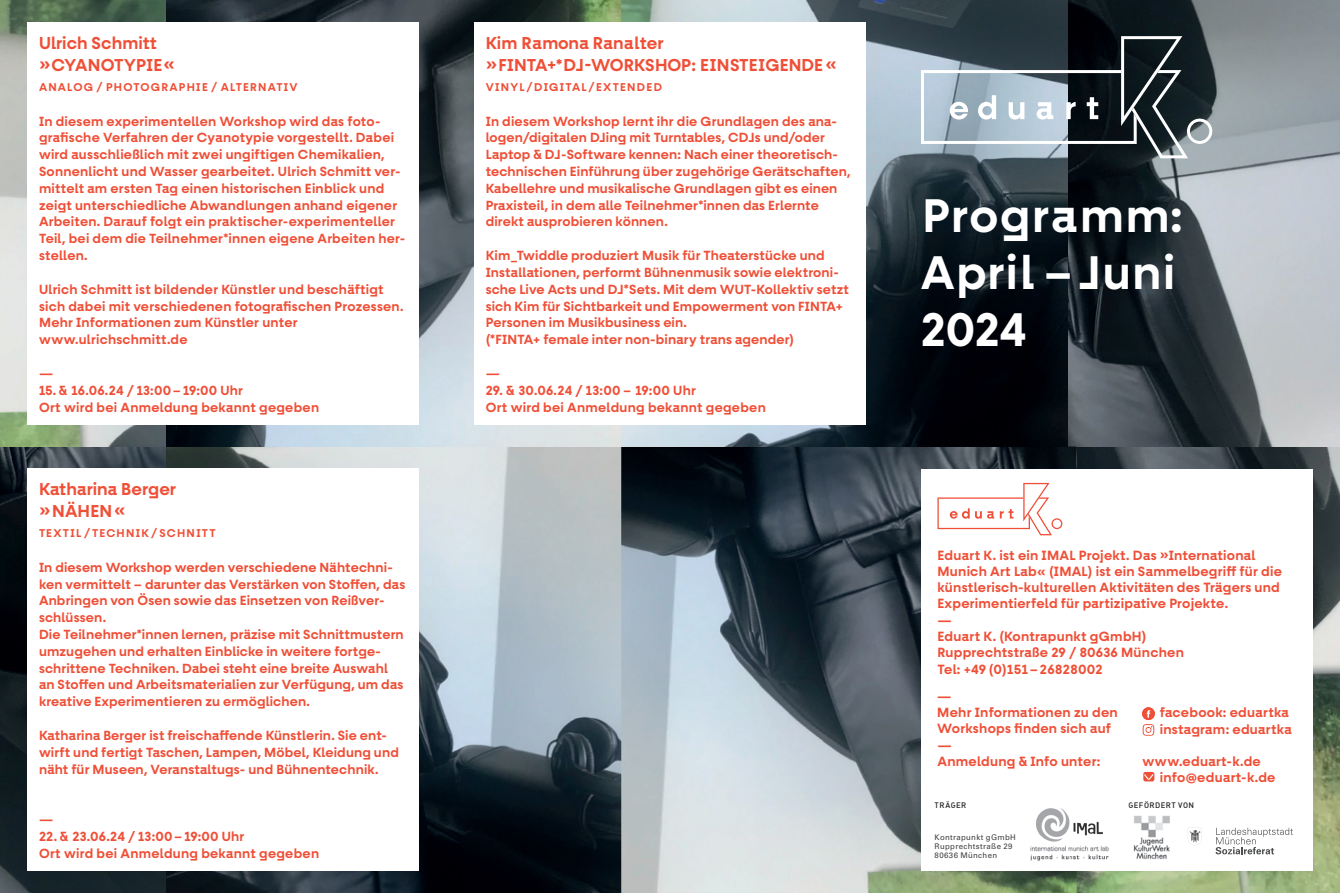
<style>
.page{position:relative;width:1340px;height:893px;background:#fff}
.page>*{position:absolute;margin:0;border:0;box-sizing:border-box;transform-origin:0 0}
.t1{font:600 47.4px/57px "Fractul";letter-spacing:.035em;color:#fff}
.t2{font:600 17.4px/22.6px "Fractul";letter-spacing:.005em;color:#ef4f37}
.t3{font:600 13.5px/16.2px "Fractul";letter-spacing:.02em;color:#ef4f37}
.t4{font:600 13.35px/16.8px "Fractul";letter-spacing:.015em;color:#ef4f37}
.t5{font:600 11.4px "Fractul";letter-spacing:.11em;color:#ef4f37}
.t6{font:7.8px/9.3px "Univers LT Std";letter-spacing:.045em;color:#3e3e3f}
.t7{font:7.8px "DIN Medium Alternate";letter-spacing:.06em;color:#231f20}
</style>
<div class="page">
<img style="left:0;top:446px;width:166px;height:447px">
<img style="left:1076px;top:446px;width:263px;height:447px">
<img style="left:0;top:0;width:166px;height:446px">
<img style="left:166px;top:446px;width:455px;height:447px">
<img style="left:166px;top:0;width:1173px;height:446px">
<img style="left:621px;top:446px;width:455px;height:447px">
<svg style="left:921px;top:36px;width:291px;height:122px"></svg>
<div style="left:28px;top:22px;width:391px;height:402px;background:#fff"></div>
<div style="left:28px;top:468px;width:391px;height:403px;background:#fff"></div>
<div style="left:921px;top:470px;width:391px;height:401px;background:#fff"></div>
<div style="left:1143px;top:772px;width:11px;height:9px;background:#ef4f37;border-radius:2px"></div>
<svg style="left:1144px;top:774px;width:9px;height:6px"></svg>
<svg style="left:937px;top:483px;width:125px;height:52px"></svg>
<svg style="left:1142px;top:707px;width:12px;height:29px"></svg>
<div style="left:474px;top:22px;width:391px;height:402px;background:#fff"></div>
<img style="left:1133px;top:815px;width:37px;height:45px">
<img style="left:1036px;top:808px;width:67px;height:34px">
<svg style="left:1215px;top:828px;width:77px;height:26px"></svg>
<svg style="left:1188px;top:830px;width:13px;height:15px"></svg>
<img style="left:1030px;top:846px;width:79px;height:15px">
<h2 class="t2" style="left:39px;top:31px;width:137px">Ulrich Schmitt<br>» CYANOTYPIE «</h2>
<p class="t5" style="left:39px;top:80px;width:260px">ANALOG / PHOTOGRAPHIE / ALTERNATIV</p>
<p class="t4" style="left:39px;top:113px;width:368px">In diesem experimentellen Workshop wird das foto&shy;grafische Verfahren der Cyanotypie vorgestellt. Dabei wird ausschließlich mit zwei ungiftigen Chemikalien, Sonnenlicht und Wasser gearbeitet. Ulrich Schmitt ver&shy;mittelt am ersten Tag einen historischen Einblick und zeigt unterschiedliche Abwandlungen anhand eigener Arbeiten. Darauf folgt ein praktischer-experimenteller Teil, bei dem die Teilnehmer*innen eigene Arbeiten her&shy;stellen.</p>
<p class="t4" style="left:39px;top:281px;width:366px">Ulrich Schmitt ist bildender Künstler und beschäftigt sich dabei mit verschiedenen fotografischen Prozessen.<br>Mehr Informationen zum Künstler unter www.ulrichschmitt.de</p>
<p class="t4" style="left:39px;top:365px;width:16px">—</p>
<p class="t4" style="left:39px;top:382px;width:281px">15. &amp; 16.06.24 / 13:00 – 19:00 Uhr<br>Ort wird bei Anmeldung bekannt gegeben</p>
<h2 class="t2" style="left:39px;top:477px;width:139px">Katharina Berger » NÄHEN «</h2>
<p class="t5" style="left:39px;top:526px;width:178px">TEXTIL / TECHNIK / SCHNITT</p>
<p class="t4" style="left:39px;top:559px;width:368px">In diesem Workshop werden verschiedene Nähtechni&shy;ken vermittelt – darunter das Verstärken von Stoffen, das Anbringen von Ösen sowie das Einsetzen von Reißver&shy;schlüssen.<br>Die Teilnehmer*innen lernen, präzise mit Schnittmustern umzugehen und erhalten Einblicke in weitere fortge&shy;schrittene Techniken. Dabei steht eine breite Auswahl an Stoffen und Arbeitsmaterialien zur Verfügung, um das kreative Experimentieren zu ermöglichen.</p>
<p class="t4" style="left:39px;top:727px;width:361px">Katharina Berger ist freischaffende Künstlerin. Sie ent&shy;wirft und fertigt Taschen, Lampen, Möbel, Kleidung und näht für Museen, Veranstaltugs- und Bühnentechnik.</p>
<p class="t4" style="left:39px;top:811px;width:16px">—</p>
<p class="t4" style="left:39px;top:828px;width:281px">22. &amp; 23.06.24 / 13:00 – 19:00 Uhr<br>Ort wird bei Anmeldung bekannt gegeben</p>
<h2 class="t2" style="left:485px;top:31px;width:352px">Kim Ramona Ranalter<br>» FINTA+* DJ-WORKSHOP: EINSTEIGENDE «</h2>
<p class="t5" style="left:485px;top:80px;width:178px">VINYL/DIGITAL/EXTENDED</p>
<p class="t4" style="left:485px;top:113px;width:366px">In diesem Workshop lernt ihr die Grundlagen des ana&shy;logen/digitalen DJing mit Turntables, CDJs und/oder Laptop &amp; DJ-Software kennen: Nach einer theoretisch&shy;technischen Einführung über zugehörige Gerätschaften, Kabellehre und musikalische Grundlagen gibt es einen Praxisteil, in dem alle Teilnehmer*innen das Erlernte direkt ausprobieren können.</p>
<p class="t4" style="left:485px;top:247px;width:365px">Kim_Twiddle produziert Musik für Theaterstücke und Installationen, performt Bühnenmusik sowie elektroni&shy;sche Live Acts und DJ*Sets. Mit dem WUT-Kollektiv setzt sich Kim für Sichtbarkeit und Empowerment von FINTA+ Personen im Musikbusiness ein.<br>(*FINTA+ female inter non-binary trans agender)</p>
<p class="t4" style="left:485px;top:365px;width:16px">—</p>
<p class="t4" style="left:485px;top:382px;width:281px">29. &amp; 30.06.24 / 13:00 – 19:00 Uhr<br>Ort wird bei Anmeldung bekannt gegeben</p>
<h1 class="t1" style="left:921px;top:187px;width:263px">Programm:<br>April – Juni<br>2024</h1>
<p class="t3" style="left:937px;top:547px;width:346px">Eduart K. ist ein IMAL Projekt. Das »International Munich Art Lab« (IMAL) ist ein Sammelbegriff für die künstlerisch-kulturellen Aktivitäten des Trägers und Experimentierfeld für partizipative Projekte.<br>—<br>Eduart K. (Kontrapunkt gGmbH)<br>Rupprechtstraße 29 / 80636 München<br>Tel: +49 (0)151 – 26828002</p>
<p class="t3" style="left:937px;top:688px;width:182px">—<br>Mehr Informationen zu den<br>Workshops finden sich auf</p>
<p class="t3" style="left:1159px;top:705px;width:133px">facebook: eduartka instagram: eduartka</p>
<p class="t3" style="left:937px;top:737px;width:164px">—<br>Anmeldung &amp; Info unter:</p>
<p class="t3" style="left:1159px;top:753px;width:117px;text-indent:-17px">www.eduart-k.de info@eduart-k.de</p>
<p class="t7" style="left:934px;top:800px;width:33px">TRÄGER</p>
<p class="t6" style="left:934px;top:832px;width:83px">Kontrapunkt gGmbH<br>Rupprechtstraße 29<br>80636 München</p>
<p class="t7" style="left:1128px;top:800px;width:67px">GEFÖRDERT VON</p>
</div>
